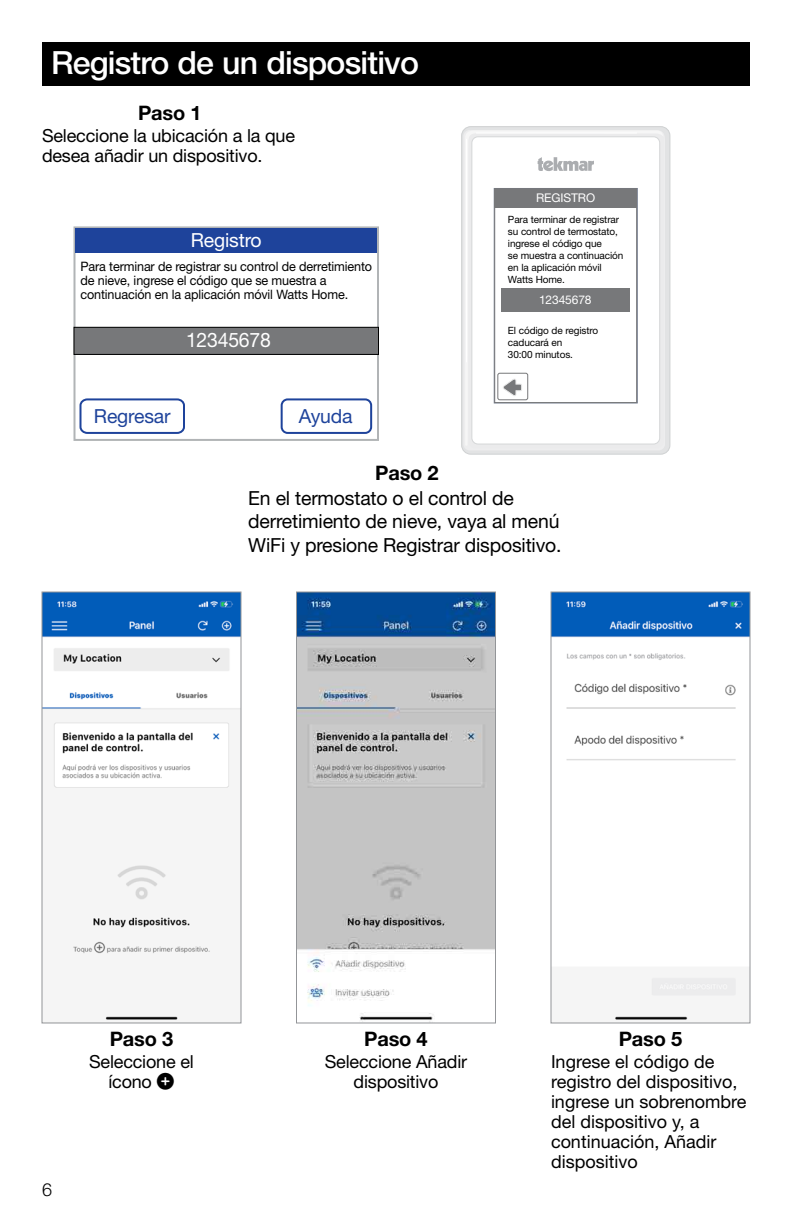
<style>
.page{position:relative;width:792px;height:1224px;background:#fff}
.page>*{position:absolute;margin:0;border:0;box-sizing:border-box;transform-origin:0 0}
.t1{font:500 32px "Helvetica Neue LT Std";letter-spacing:-.025em;color:#fff}
.t2{font:700 20px "Helvetica Neue LT Std";letter-spacing:-.01em;color:#000}
.t3{font:20px "Helvetica Neue LT Std";letter-spacing:-.01em;color:#fff}
.t4{font:19.4px/23.2px "Helvetica Neue LT Std";letter-spacing:-.01em;color:#000}
.t5{font:19.4px "Helvetica Neue LT Std";letter-spacing:-.01em;color:#1e439b}
.t6{font:19.4px "Helvetica Neue LT Std";letter-spacing:-.01em;color:#fff}
.t7{font:18px/20px "Helvetica Neue LT Std";letter-spacing:-.01em;color:#000}
.t8{font:300 18px "Helvetica Neue LT Std";color:#000}
.t9{font:13px/14px "Helvetica Neue LT Std";letter-spacing:-.01em;color:#000}
.t10{font:12px "Helvetica Neue LT Std";letter-spacing:-.01em;color:#fff}
.t11{font:10px/12px "Helvetica Neue LT Std";letter-spacing:-.01em;color:#000}
</style>
<div class="page">
<img style="left:44px;top:594px;width:196px;height:426px">
<div style="left:42px;top:592px;width:200px;height:431px;border:1px solid #939598"></div>
<img style="left:298px;top:594px;width:196px;height:427px">
<div style="left:296px;top:592px;width:200px;height:431px;border:1px solid #939598"></div>
<img style="left:552px;top:594px;width:196px;height:426px">
<div style="left:550px;top:592px;width:200px;height:431px;border:1px solid #939598"></div>
<div style="left:462px;top:127px;width:208px;height:327px;background:#e2e3e4;border-radius:9px"></div>
<div style="left:462px;top:126px;width:208px;height:328px;border:1px solid #cfd1d2;border-radius:9px"></div>
<div style="left:463px;top:130px;width:202px;height:320px;background:#ededee"></div>
<svg style="left:465px;top:131px;width:199px;height:316px;fill:#ebebec"></svg>
<div style="left:472px;top:137px;width:188px;height:307px;background:#fff;border-radius:6px"></div>
<div style="left:472px;top:137px;width:188px;height:307px;border:1px solid #d5d7d8;border-radius:6px"></div>
<hr style="left:466px;top:139px;width:1px;height:223px;background:#fff">
<hr style="left:476px;top:133px;width:161px;height:1px;background:#fff">
<svg style="left:538px;top:157px;width:56px;height:14px"></svg>
<div style="left:494px;top:188px;width:143px;height:215px;border:1px solid #77787a"></div>
<div style="left:495px;top:189px;width:142px;height:18px;background:#77787a"></div>
<div style="left:497px;top:373px;width:31px;height:27px;border:1px solid #77787a;border-radius:2px"></div>
<svg style="left:503px;top:379px;width:19px;height:17px"></svg>
<div style="left:501px;top:288px;width:129px;height:23px;background:#77787a"></div>
<div style="left:74px;top:226px;width:305px;height:215px;background:#fff;border:2px solid #b1b4b6"></div>
<div style="left:76px;top:228px;width:301px;height:25px;background:#1e439b"></div>
<div style="left:80px;top:398px;width:105px;height:36px;border:2px solid #1e439b;border-radius:6px"></div>
<div style="left:281px;top:398px;width:91px;height:36px;border:2px solid #1e439b;border-radius:6px"></div>
<div style="left:74px;top:327px;width:304px;height:27px;background:#77787a"></div>
<div style="left:74px;top:327px;width:305px;height:28px;border:1px solid #000"></div>
<div style="left:42px;top:42px;width:708px;height:44px;background:#000"></div>
<h1 class="t1" style="left:51px;top:43px;width:370px">Registro de un dispositivo</h1>
<p class="t2" style="left:138px;top:100px;width:65px">Paso 1</p>
<p class="t7" style="left:42px;top:125px;width:255px">Seleccione la ubicación a la que desea añadir un dispositivo.</p>
<p class="t6" style="left:191px;top:229px;width:72px">Registro</p>
<p class="t9" style="left:80px;top:259px;width:293px">Para terminar de registrar su control de derretimiento de nieve, ingrese el código que se muestra a continuación en la aplicación móvil Watts Home.</p>
<p class="t3" style="left:186px;top:328px;width:86px">12345678</p>
<p class="t5" style="left:94px;top:404px;width:78px">Regresar</p>
<p class="t5" style="left:299px;top:405px;width:55px">Ayuda</p>
<p class="t10" style="left:536px;top:191px;width:60px">REGISTRO</p>
<p class="t11" style="left:508px;top:213px;width:117px">Para terminar de registrar su control de termostato, ingrese el código que<br>se muestra a continuación en la aplicación móvil<br>Watts Home.</p>
<p class="t10" style="left:539px;top:293px;width:54px">12345678</p>
<p class="t11" style="left:508px;top:325px;width:92px">El código de registro caducará en<br>30:00 minutos.</p>
<p class="t2" style="left:375px;top:460px;width:65px">Paso 2</p>
<p class="t4" style="left:248px;top:486px;width:315px">En el termostato o el control de derretimiento de nieve, vaya al menú<br>WiFi y presione Registrar dispositivo.</p>
<p class="t8" style="left:42px;top:1178px;width:12px">6</p>
<p class="t2" style="left:110px;top:1026px;width:65px">Paso 3</p>
<p class="t7" style="left:89px;top:1051px;width:106px;text-align:center">Seleccione el ícono ●●◆▲</p>
<p class="t2" style="left:364px;top:1026px;width:65px">Paso 4</p>
<p class="t7" style="left:325px;top:1051px;width:144px;text-align:center">Seleccione Añadir dispositivo</p>
<p class="t2" style="left:619px;top:1026px;width:65px">Paso 5</p>
<p class="t7" style="left:551px;top:1051px;width:197px">Ingrese el código de registro del dispositivo, ingrese un sobrenombre del dispositivo y, a continuación, Añadir dispositivo</p>
</div>
